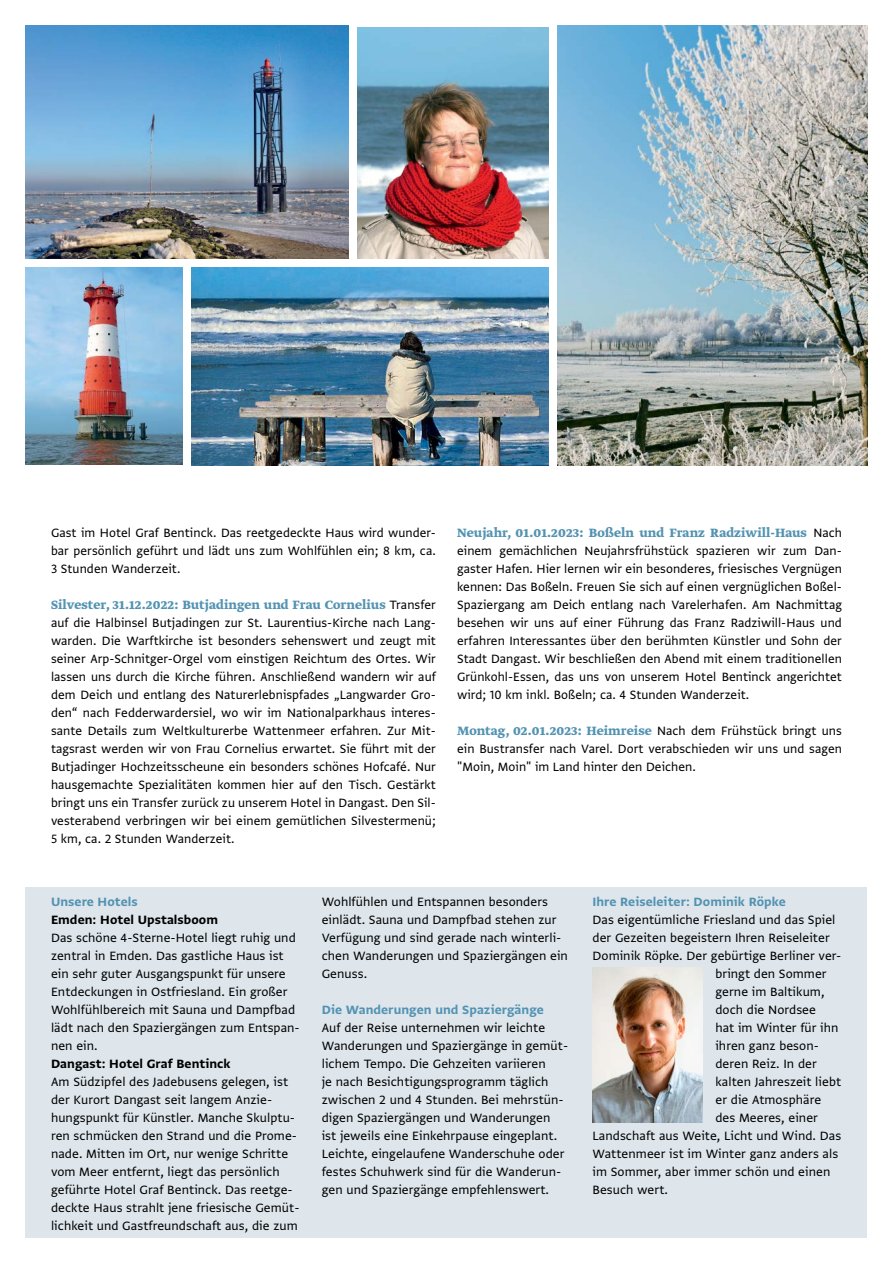
<style>
.page{position:relative;width:893px;height:1263px;background:#fff}
.page>*{position:absolute;margin:0;border:0;box-sizing:border-box;transform-origin:0 0}
.t1{font:14.25px/18px "Greta Sans Std";letter-spacing:.005em;color:#000}
.t2{font:700 14.25px "Greta Text Pro";letter-spacing:.005em;color:#5393b2}
.t3{font:14.25px "Greta Sans Std Bld";letter-spacing:.005em;color:#5393b2}
.t4{font:14.25px "Greta Sans Std Bld";letter-spacing:.005em;color:#000}
.s1{font-family:"Greta Sans Std";font-weight:400;color:#000}
</style>
<div class="page">
<img style="left:26px;top:267px;width:157px;height:198px">
<img style="left:191px;top:267px;width:358px;height:198px">
<img style="left:557px;top:26px;width:310px;height:439px">
<img style="left:26px;top:26px;width:323px;height:232px">
<div style="left:26px;top:887px;width:841px;height:350px;background:#dee6ec"></div>
<img style="left:357px;top:27px;width:192px;height:231px">
<img style="left:592px;top:968px;width:111px;height:154px">
<p class="t1" style="left:51px;top:523px;width:386px;text-align:justify">Gast im Hotel Graf Bentinck. Das reetgedeckte Haus wird wunder&shy;bar persönlich geführt und lädt uns zum Wohlfühlen ein; 8 km, ca.<br>3 Stunden Wanderzeit.</p>
<p class="t2" style="left:51px;top:595px;width:386px">Silvester, 31.12.2022: Butjadingen und Frau Cornelius <span class="s1">Transfer</span></p>
<p class="t1" style="left:51px;top:613px;width:386px;text-align:justify">auf die Halbinsel Butjadingen zur St. Laurentius-Kirche nach Lang&shy;warden. Die Warftkirche ist besonders sehenswert und zeugt mit seiner Arp-Schnitger-Orgel vom einstigen Reichtum des Ortes. Wir lassen uns durch die Kirche führen. Anschließend wandern wir auf dem Deich und entlang des Naturerlebnispfades „Langwarder Gro&shy;den“ nach Fedderwardersiel, wo wir im Nationalparkhaus interes&shy;sante Details zum Weltkulturerbe Wattenmeer erfahren. Zur Mit&shy;tagsrast werden wir von Frau Cornelius erwartet. Sie führt mit der Butjadinger Hochzeitsscheune ein besonders schönes Hofcafé. Nur hausgemachte Spezialitäten kommen hier auf den Tisch. Gestärkt bringt uns ein Transfer zurück zu unserem Hotel in Dangast. Den Sil&shy;vesterabend verbringen wir bei einem gemütlichen Silvestermenü; 5 km, ca. 2 Stunden Wanderzeit.</p>
<p class="t2" style="left:457px;top:523px;width:386px">Neujahr, 01.01.2023: Boßeln und Franz Radziwill-Haus <span class="s1">Nach</span></p>
<p class="t1" style="left:457px;top:541px;width:386px">einem gemächlichen Neujahrsfrühstück spazieren wir zum Dan&shy;gaster Hafen. Hier lernen wir ein besonderes, friesisches Vergnügen kennen: Das Boßeln. Freuen Sie sich auf einen vergnüglichen Boßel-Spaziergang am Deich entlang nach Varelerhafen. Am Nachmittag besehen wir uns auf einer Führung das Franz Radziwill-Haus und erfahren Interessantes über den berühmten Künstler und Sohn der Stadt Dangast. Wir beschließen den Abend mit einem traditionellen Grünkohl-Essen, das uns von unserem Hotel Bentinck angerichtet wird; 10 km inkl. Boßeln; ca. 4 Stunden Wanderzeit.</p>
<p class="t2" style="left:457px;top:721px;width:386px">Montag, 02.01.2023: Heimreise <span class="s1">Nach dem Frühstück bringt uns</span></p>
<p class="t1" style="left:457px;top:739px;width:386px">ein Bustransfer nach Varel. Dort verabschieden wir uns und sagen "Moin, Moin" im Land hinter den Deichen.</p>
<p class="t3" style="left:51px;top:893px;width:88px">Unsere Hotels</p>
<p class="t4" style="left:51px;top:911px;width:169px">Emden: Hotel Upstalsboom</p>
<p class="t1" style="left:51px;top:928px;width:250px">Das schöne 4-Sterne-Hotel liegt ruhig und zentral in Emden. Das gastliche Haus ist ein sehr guter Ausgangspunkt für unsere Entdeckungen in Ostfriesland. Ein großer Wohlfühlbereich mit Sauna und Dampfbad lädt nach den Spaziergängen zum Entspan&shy;nen ein.</p>
<p class="t4" style="left:51px;top:1055px;width:181px">Dangast: Hotel Graf Bentinck</p>
<p class="t1" style="left:51px;top:1072px;width:250px">Am Südzipfel des Jadebusens gelegen, ist der Kurort Dangast seit langem Anzie&shy;hungspunkt für Künstler. Manche Skulptu&shy;ren schmücken den Strand und die Prome&shy;nade. Mitten im Ort, nur wenige Schritte vom Meer entfernt, liegt das persönlich geführte Hotel Graf Bentinck. Das reetge&shy;deckte Haus strahlt jene friesische Gemüt&shy;lichkeit und Gastfreundschaft aus, die zum</p>
<p class="t1" style="left:322px;top:892px;width:248px">Wohlfühlen und Entspannen besonders einlädt. Sauna und Dampfbad stehen zur Verfügung und sind gerade nach winterli&shy;chen Wanderungen und Spaziergängen ein Genuss.</p>
<p class="t3" style="left:322px;top:1001px;width:224px">Die Wanderungen und Spaziergänge</p>
<p class="t1" style="left:322px;top:1018px;width:248px">Auf der Reise unternehmen wir leichte Wanderungen und Spaziergänge in gemüt&shy;lichem Tempo. Die Gehzeiten variieren<br>je nach Besichtigungsprogramm täglich zwischen 2 und 4 Stunden. Bei mehrstün&shy;digen Spaziergängen und Wanderungen ist jeweils eine Einkehrpause eingeplant.<br>Leichte, eingelaufene Wanderschuhe oder festes Schuhwerk sind für die Wanderun&shy;gen und Spaziergänge empfehlenswert.</p>
<p class="t3" style="left:592px;top:893px;width:195px">Ihre Reiseleiter: Dominik Röpke</p>
<p class="t1" style="left:592px;top:910px;width:244px">Das eigentümliche Friesland und das Spiel</p>
<p class="t1" style="left:592px;top:928px;width:239px">der Gezeiten begeistern Ihren Reiseleiter</p>
<p class="t1" style="left:592px;top:946px;width:250px">Dominik Röpke. Der gebürtige Berliner ver-</p>
<p class="t1" style="left:715px;top:964px;width:113px">bringt den Sommer</p>
<p class="t1" style="left:715px;top:982px;width:111px">gerne im Baltikum,</p>
<p class="t1" style="left:715px;top:1000px;width:102px">doch die Nordsee</p>
<p class="t1" style="left:715px;top:1018px;width:125px">hat im Winter für ihn</p>
<p class="t1" style="left:715px;top:1036px;width:105px">ihren ganz beson-</p>
<p class="t1" style="left:715px;top:1054px;width:103px">deren Reiz. In der</p>
<p class="t1" style="left:715px;top:1072px;width:127px">kalten Jahreszeit liebt</p>
<p class="t1" style="left:715px;top:1090px;width:107px">er die Atmosphäre</p>
<p class="t1" style="left:715px;top:1108px;width:104px">des Meeres, einer</p>
<p class="t1" style="left:592px;top:1126px;width:250px">Landschaft aus Weite, Licht und Wind. Das</p>
<p class="t1" style="left:592px;top:1144px;width:247px">Wattenmeer ist im Winter ganz anders als</p>
<p class="t1" style="left:592px;top:1162px;width:239px">im Sommer, aber immer schön und einen</p>
<p class="t1" style="left:592px;top:1180px;width:77px">Besuch wert.</p>
</div>
